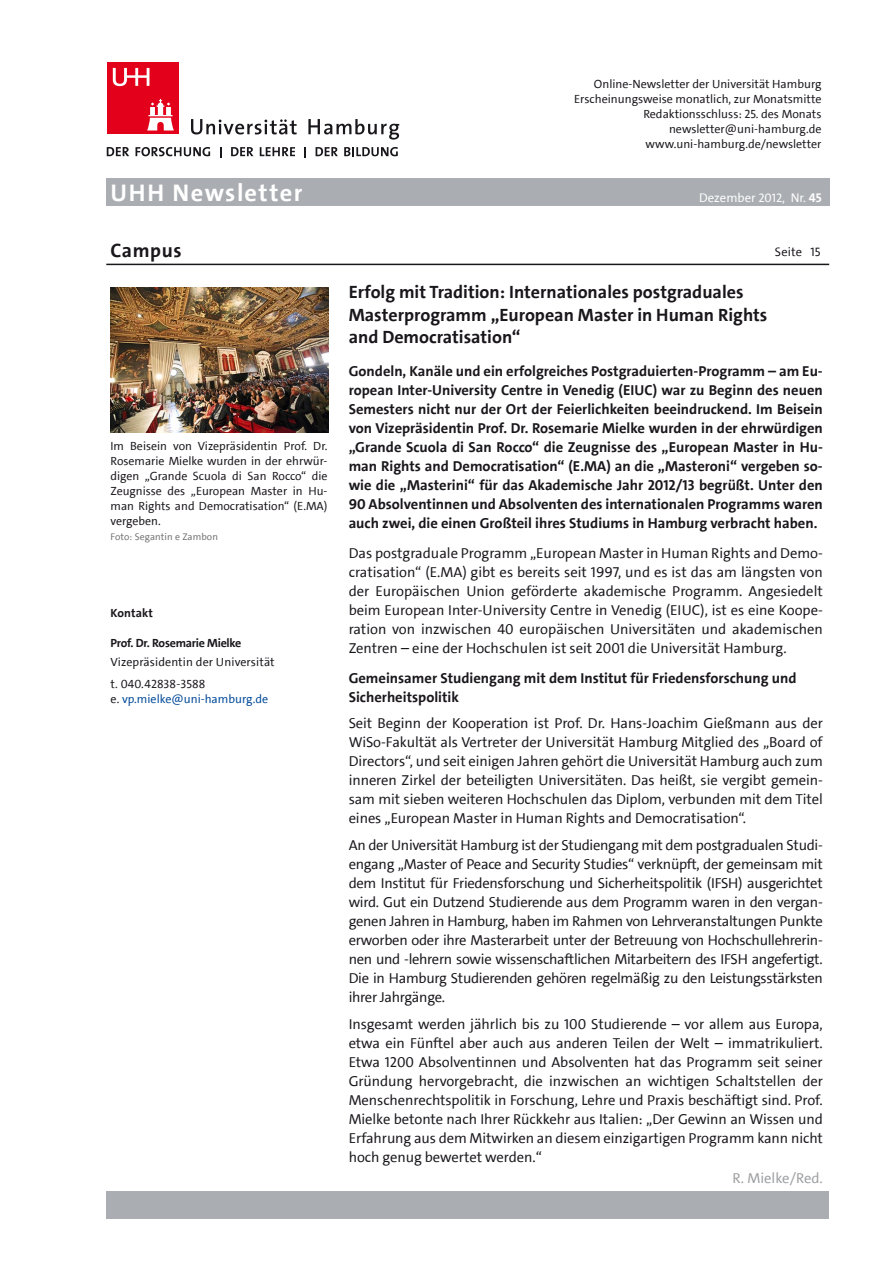
<style>
.page{position:relative;width:893px;height:1263px;background:#fff}
.page>*{position:absolute;margin:0;border:0;box-sizing:border-box;transform-origin:0 0}
.t1{font:700 24.3px "The Sans UHH";letter-spacing:.06em;color:#fff}
.t2{font:700 19.5px "The Sans UHH";letter-spacing:.03em;color:#1a171c}
.t3{font:700 18px/22.5px "The Sans UHH";color:#1a171c}
.t4{font:14.55px/19px "The Sans UHH";letter-spacing:-.005em;color:#1a171c;text-align:justify}
.t5{font:700 14.55px/19px "The Sans UHH";color:#1a171c;text-align:justify}
.t6{font:14.55px "The Sans UHH";color:#9d9ea0}
.t7{font:12.75px "The Sans UHH";color:#fff}
.t8{font:12.3px "The Sans UHH";letter-spacing:.01em;color:#1a171c}
.t9{font:12px/15px "The Sans UHH";color:#1a171c;text-align:right}
.t10{font:12px "The Sans UHH";color:#004a99}
.t11{font:700 12px "The Sans UHH";letter-spacing:-.02em;color:#1a171c}
.t12{font:700 12px "The Sans UHH";letter-spacing:.01em;color:#1a171c}
.t13{font:9.75px "The Sans UHH";letter-spacing:.01em;color:#707173}
.s1{font-size:12.3px}
.s2{font-weight:700}
.s3{color:#1a171c}
</style>
<div class="page">
<svg style="left:191px;top:119px;width:106px;height:15px"></svg>
<svg style="left:308px;top:119px;width:91px;height:21px"></svg>
<div style="left:107px;top:63px;width:72px;height:71px;background:#e2001a"></div>
<svg style="left:147px;top:99px;width:27px;height:31px"></svg>
<svg style="left:113px;top:68px;width:36px;height:18px"></svg>
<svg style="left:107px;top:147px;width:22px;height:9px"></svg>
<svg style="left:136px;top:147px;width:74px;height:9px"></svg>
<svg style="left:231px;top:147px;width:22px;height:9px"></svg>
<svg style="left:260px;top:147px;width:35px;height:9px"></svg>
<svg style="left:316px;top:147px;width:22px;height:9px"></svg>
<svg style="left:344px;top:147px;width:54px;height:9px"></svg>
<div style="left:106px;top:179px;width:723px;height:27px;background:#aaaeb2"></div>
<div style="left:106px;top:1191px;width:723px;height:27px;background:#aaaeb2"></div>
<hr style="left:106px;top:264px;width:723px;height:1px;background:#1a171c">
<img style="left:111px;top:287px;width:217px;height:145px">
<p class="t9" style="left:574px;top:76px;width:249px">Online-Newsletter der Universität Hamburg Erscheinungsweise monatlich, zur Monatsmitte Redaktionsschluss: 25. des Monats newsletter@uni-hamburg.de www.uni-hamburg.de/newsletter</p>
<h1 class="t1" style="left:111px;top:177px;width:194px">UHH Newsletter</h1>
<p class="t7" style="left:699px;top:189px;width:124px">Dezember <span class="s1">2012</span>, Nr. <span class="s2">45</span></p>
<h2 class="t2" style="left:111px;top:238px;width:73px">Campus</h2>
<p class="t8" style="left:775px;top:244px;width:29px">Seite</p>
<p class="t3" style="left:349px;top:281px;width:420px">Erfolg mit Tradition: Internationales postgraduales<br>Masterprogramm „European Master in Human Rights and Democratisation“</p>
<p class="t5" style="left:349px;top:361px;width:476px">Gondeln, Kanäle und ein erfolgreiches Postgraduierten-Programm – am Eu&shy;ropean Inter-University Centre in Venedig (EIUC) war zu Beginn des neuen Semesters nicht nur der Ort der Feierlichkeiten beeindruckend. Im Beisein von Vizepräsidentin Prof. Dr. Rosemarie Mielke wurden in der ehrwürdigen „Grande Scuola di San Rocco“ die Zeugnisse des „European Master in Hu&shy;man Rights and Democratisation“ (E.MA) an die „Masteroni“ vergeben so&shy;wie die „Masterini“ für das Akademische Jahr 2012/13 begrüßt. Unter den 90 Absolventinnen und Absolventen des internationalen Programms waren auch zwei, die einen Großteil ihres Studiums in Hamburg verbracht haben.</p>
<p class="t4" style="left:349px;top:543px;width:476px">Das postgraduale Programm „European Master in Human Rights and Demo&shy;cratisation“ (E.MA) gibt es bereits seit 1997, und es ist das am längsten von der Europäischen Union geförderte akademische Programm. Angesiedelt beim European Inter-University Centre in Venedig (EIUC), ist es eine Koope&shy;ration von inzwischen 40 europäischen Universitäten und akademischen Zentren – eine der Hochschulen ist seit 2001 die Universität Hamburg.</p>
<p class="t5" style="left:349px;top:668px;width:449px">Gemeinsamer Studiengang mit dem Institut für Friedensforschung und<br>Sicherheitspolitik</p>
<p class="t4" style="left:349px;top:714px;width:476px">Seit Beginn der Kooperation ist Prof. Dr. Hans-Joachim Gießmann aus der WiSo-Fakultät als Vertreter der Universität Hamburg Mitglied des „Board of Directors“, und seit einigen Jahren gehört die Universität Hamburg auch zum inneren Zirkel der beteiligten Universitäten. Das heißt, sie vergibt gemein&shy;sam mit sieben weiteren Hochschulen das Diplom, verbunden mit dem Titel eines „European Master in Human Rights and Democratisation“.</p>
<p class="t4" style="left:349px;top:836px;width:476px">An der Universität Hamburg ist der Studiengang mit dem postgradualen Studi&shy;engang „Master of Peace and Security Studies“ verknüpft, der gemeinsam mit dem Institut für Friedensforschung und Sicherheitspolitik (IFSH) ausgerichtet wird. Gut ein Dutzend Studierende aus dem Programm waren in den vergan&shy;genen Jahren in Hamburg, haben im Rahmen von Lehrveranstaltungen Punkte erworben oder ihre Masterarbeit unter der Betreuung von Hochschullehrerin&shy;nen und -lehrern sowie wissenschaftlichen Mitarbeitern des IFSH angefertigt.<br>Die in Hamburg Studierenden gehören regelmäßig zu den Leistungsstärksten ihrer Jahrgänge.</p>
<p class="t4" style="left:349px;top:1014px;width:476px">Insgesamt werden jährlich bis zu 100 Studierende – vor allem aus Europa, etwa ein Fünftel aber auch aus anderen Teilen der Welt – immatrikuliert.<br>Etwa 1200 Absolventinnen und Absolventen hat das Programm seit seiner Gründung hervorgebracht, die inzwischen an wichtigen Schaltstellen der Menschenrechtspolitik in Forschung, Lehre und Praxis beschäftigt sind. Prof.<br>Mielke betonte nach Ihrer Rückkehr aus Italien: „Der Gewinn an Wissen und Erfahrung aus dem Mitwirken an diesem einzigartigen Programm kann nicht hoch genug bewertet werden.“</p>
<p class="t6" style="left:733px;top:1168px;width:92px">R. Mielke/Red.</p>
<p class="t8" style="left:811px;top:244px;width:12px">15</p>
<p class="t9" style="left:111px;top:439px;width:218px;text-align:justify">Im Beisein von Vizepräsidentin Prof. Dr.<br>Rosemarie Mielke wurden in der ehrwür&shy;digen „Grande Scuola di San Rocco“ die Zeugnisse des „European Master in Hu&shy;man Rights and Democratisation“ (E.MA) vergeben.</p>
<p class="t13" style="left:111px;top:530px;width:109px">Foto: Segantin e Zambon</p>
<p class="t12" style="left:111px;top:606px;width:44px">Kontakt</p>
<p class="t11" style="left:111px;top:636px;width:132px">Prof. Dr. Rosemarie Mielke</p>
<p class="t9" style="left:111px;top:650px;width:166px;line-height:22.5px;text-align:left">Vizepräsidentin der Universität t. 040.42838-3588</p>
<p class="t10" style="left:111px;top:691px;width:159px"><span class="s3">e.</span> vp.mielke@uni-hamburg.de</p>
</div>
